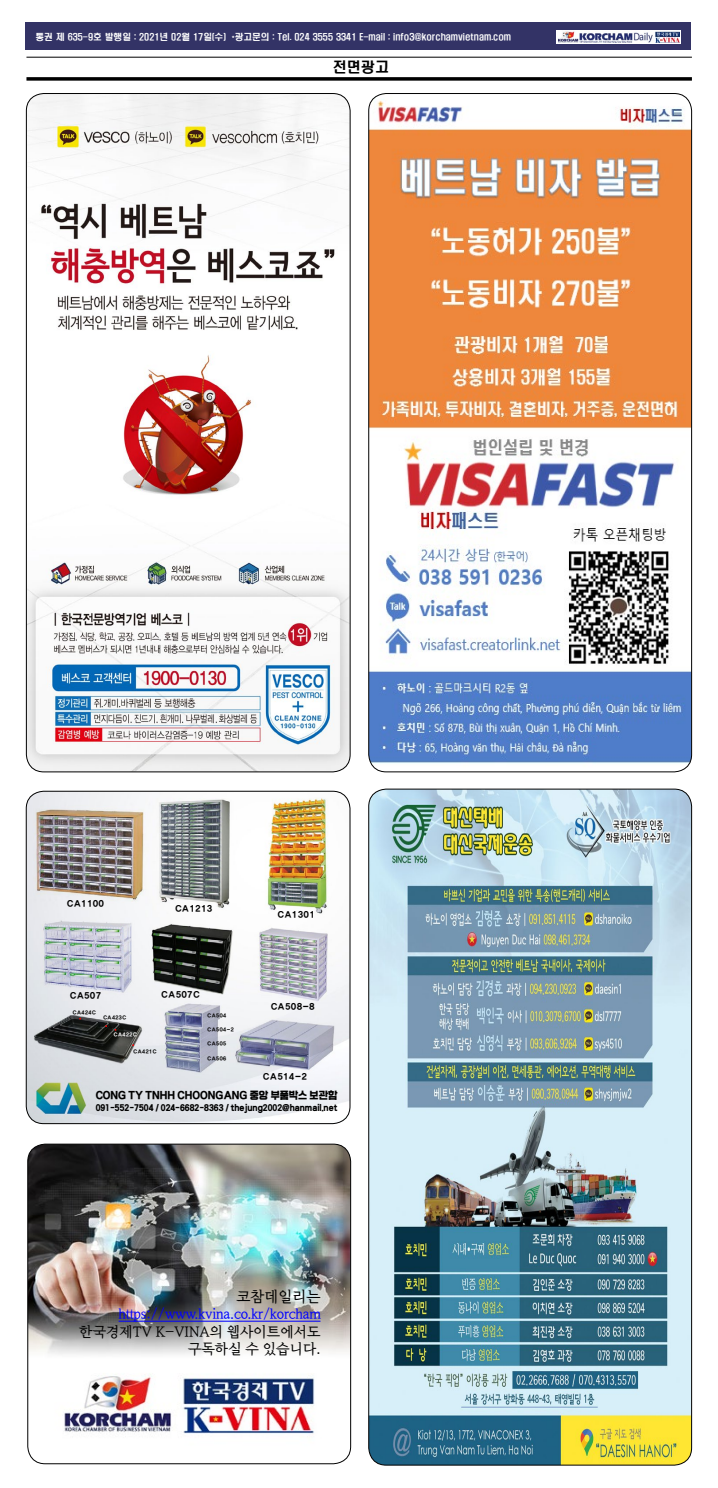
<style>
.page{position:relative;width:718px;height:1488px;background:#fff}
.page>*{position:absolute;margin:0;border:0;box-sizing:border-box;transform-origin:0 0}
.t1{font:15.22px "Typo Jeong Jo M";color:#000}
.t2{font:14.53px "Typo Jeong Jo M";color:#00f}
.t3{font:14.53px/17.6px "Typo Jeong Jo M";color:#000;text-align:right}
.t4{font:14px "H2 hdr M";color:#000}
.t5{font:9.62px "DXN Period KS Cpc EUC H";color:#000}
.t6{font:8.75px "H2 hdr M";color:#fff}
.t7{font:8.75px "YDIYGO360";letter-spacing:.1em;color:#000}
.t8{font:7.88px "DXN Period KS Cpc EUC H";color:#000;scale:.91 1}
.t9{font:5.25px "YDIYGO360";letter-spacing:.1em;color:#000}
.t10{font:5.25px "YDIYGO360";letter-spacing:.1em;color:#fff}
</style>
<div class="page">
<div style="left:26px;top:23px;width:665px;height:27px;background:#336"></div>
<svg style="left:556px;top:30px;width:125px;height:14px"></svg>
<img style="left:558px;top:31px;width:121px;height:12px">
<hr style="left:26px;top:57px;width:665px;height:1px;background:#000">
<svg style="left:26px;top:77px;width:665px;height:4px;background:#1f1f1f"></svg>
<img style="left:26px;top:791px;width:324px;height:332px">
<div style="left:26px;top:791px;width:324px;height:332px;border:1px solid #000;border-radius:18px"></div>
<img style="left:28px;top:1144px;width:322px;height:319px">
<div style="left:28px;top:1144px;width:323px;height:319px;border:1px solid #000;border-radius:18px"></div>
<hr style="left:119px;top:1321px;width:201px;height:1px;background:#00f">
<img style="left:368px;top:789px;width:323px;height:676px">
<img style="left:26px;top:93px;width:324px;height:679px">
<img style="left:368px;top:93px;width:323px;height:679px">
<p class="t6" style="left:36px;top:32px;width:477px">통권 제 635-9호 발행일 : 2021년 02월 17일(수) *광고문의 : Tel. 024 3555 3341 E-mail : info3@korchamvietnam.com</p>
<h3 class="t4" style="left:333px;top:60px;width:57px">전면광고</h3>
<p class="t7" style="left:67px;top:898px;width:38px">CA1100</p>
<p class="t7" style="left:175px;top:903px;width:38px">CA1213</p>
<p class="t7" style="left:70px;top:990px;width:32px">CA507</p>
<p class="t7" style="left:161px;top:989px;width:40px">CA507C</p>
<p class="t9" style="left:73px;top:1009px;width:24px">CA424C</p>
<p class="t9" style="left:103px;top:1014px;width:24px">CA423C</p>
<p class="t9" style="left:207px;top:1012px;width:20px">CA504</p>
<p class="t10" style="left:114px;top:1031px;width:24px">CA422C</p>
<p class="t9" style="left:134px;top:1048px;width:24px">CA421C</p>
<p class="t9" style="left:207px;top:1026px;width:28px">CA504-2</p>
<p class="t9" style="left:207px;top:1040px;width:20px">CA505</p>
<p class="t9" style="left:207px;top:1055px;width:20px">CA506</p>
<p class="t7" style="left:278px;top:908px;width:38px">CA1301</p>
<p class="t7" style="left:271px;top:1001px;width:45px">CA508-8</p>
<p class="t7" style="left:263px;top:1070px;width:45px">CA514-2</p>
<p class="t5" style="left:96px;top:1090px;width:243px">CONG TY TNHH CHOONGANG 중앙 부품박스 보관함</p>
<p class="t8" style="left:96px;top:1104px;width:267px">091-552-7504 / 024-6682-8363 / thejung2002@hanmail.net</p>
<h1 class="t1" style="left:236px;top:1288px;width:86px">코참데일리는</h1>
<h2 class="t2" style="left:119px;top:1306px;width:203px">https://www.kvina.co.kr/korcham</h2>
<h2 class="t3" style="left:79px;top:1323px;width:243px">한국경제TV K-VINA의 웹사이트에서도 구독하실 수 있습니다.</h2>
</div>
